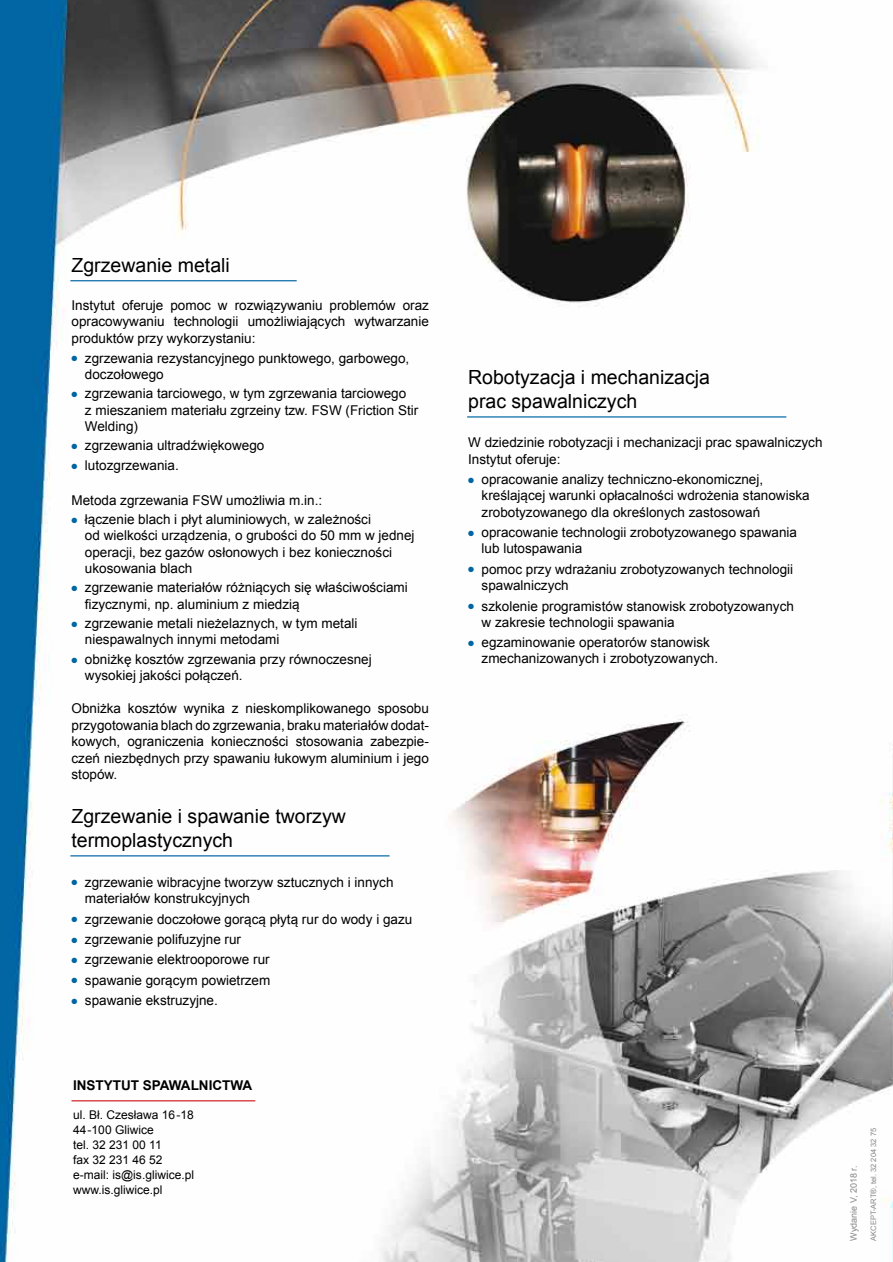
<style>
.page{position:relative;width:893px;height:1262px;background:#fff}
.page>*{position:absolute;margin:0;border:0;box-sizing:border-box;transform-origin:0 0}
.t1{font:19.5px/23.4px "Arial";color:#000}
.t2{font:13.5px/16.2px "Arial";color:#000}
.t3{font:700 13.5px "Arial";color:#000}
.t4{font:12px/15px "Arial";color:#000}
.t5{font:9px "Arial";color:#87888a}
.t6{font:7.5px "Arial";color:#87888a}
.s1{color:#0065a3}
</style>
<div class="page">
<img style="left:0;top:0;width:892px;height:1261px">
<hr style="left:70px;top:280px;width:226px;height:1px;background:#0065a3">
<hr style="left:70px;top:855px;width:319px;height:1px;background:#0065a3">
<hr style="left:467px;top:416px;width:319px;height:1px;background:#0065a3">
<hr style="left:71px;top:1100px;width:184px;height:1px;background:#d01d21">
<p class="t1" style="left:71px;top:253px;width:160px">Zgrzewanie metali</p>
<p class="t2" style="left:71px;top:297px;width:359px;text-align:justify">Instytut oferuje pomoc w rozwiązywaniu problemów oraz opracowywaniu technologii umożliwiających wytwarzanie produktów przy wykorzystaniu:</p>
<p class="t2" style="left:85px;top:350px;width:326px;text-indent:-13px"><span class="s1">●</span> zgrzewania rezystancyjnego punktowego, garbowego, doczołowego</p>
<p class="t2" style="left:85px;top:385px;width:335px;text-indent:-13px"><span class="s1">●</span> zgrzewania tarciowego, w tym zgrzewania tarciowego<br>z mieszaniem materiału zgrzeiny tzw. FSW (Friction Stir<br>Welding)</p>
<p class="t2" style="left:71px;top:437px;width:194px"><span class="s1">●</span> zgrzewania ultradźwiękowego</p>
<p class="t2" style="left:71px;top:457px;width:109px"><span class="s1">●</span> lutozgrzewania.</p>
<p class="t2" style="left:71px;top:492px;width:252px">Metoda zgrzewania FSW umożliwia m.in.:</p>
<p class="t2" style="left:85px;top:511px;width:331px;text-indent:-13px"><span class="s1">●</span> łączenie blach i płyt aluminiowych, w zależności<br>od wielkości urządzenia, o grubości do 50 mm w jednej operacji, bez gazów osłonowych i bez konieczności ukosowania blach</p>
<p class="t2" style="left:85px;top:579px;width:324px;text-indent:-13px"><span class="s1">●</span> zgrzewanie materiałów różniących się właściwościami fizycznymi, np. aluminium z miedzią</p>
<p class="t2" style="left:85px;top:615px;width:274px;text-indent:-13px"><span class="s1">●</span> zgrzewanie metali nieżelaznych, w tym metali niespawalnych innymi metodami</p>
<p class="t2" style="left:85px;top:651px;width:288px;text-indent:-13px"><span class="s1">●</span> obniżkę kosztów zgrzewania przy równoczesnej wysokiej jakości połączeń.</p>
<p class="t2" style="left:71px;top:700px;width:359px;text-align:justify">Obniżka kosztów wynika z nieskomplikowanego sposobu przygotowania blach do zgrzewania, braku materiałów dodat&shy;kowych, ograniczenia konieczności stosowania zabezpie&shy;czeń niezbędnych przy spawaniu łukowym aluminium i jego stopów.</p>
<p class="t1" style="left:71px;top:805px;width:276px">Zgrzewanie i spawanie tworzyw termoplastycznych</p>
<p class="t2" style="left:85px;top:874px;width:310px;text-indent:-13px"><span class="s1">●</span> zgrzewanie wibracyjne tworzyw sztucznych i innych materiałów konstrukcyjnych</p>
<p class="t2" style="left:71px;top:910px;width:342px"><span class="s1">●</span> zgrzewanie doczołowe gorącą płytą rur do wody i gazu</p>
<p class="t2" style="left:71px;top:931px;width:171px"><span class="s1">●</span> zgrzewanie polifuzyjne rur</p>
<p class="t2" style="left:71px;top:951px;width:199px"><span class="s1">●</span> zgrzewanie elektrooporowe rur</p>
<p class="t2" style="left:71px;top:972px;width:200px"><span class="s1">●</span> spawanie gorącym powietrzem</p>
<p class="t2" style="left:71px;top:992px;width:148px"><span class="s1">●</span> spawanie ekstruzyjne.</p>
<p class="t3" style="left:73px;top:1076px;width:180px">INSTYTUT SPAWALNICTWA</p>
<p class="t4" style="left:73px;top:1107px;width:122px">ul. Bł. Czesława 16-18<br>44-100 Gliwice<br>tel. 32 231 00 11<br>fax 32 231 46 52 e-mail: is@is.gliwice.pl www.is.gliwice.pl</p>
<p class="t1" style="left:468px;top:366px;width:243px">Robotyzacja i mechanizacja prac spawalniczych</p>
<p class="t2" style="left:468px;top:434px;width:356px">W dziedzinie robotyzacji i mechanizacji prac spawalniczych<br>Instytut oferuje:</p>
<p class="t2" style="left:481px;top:471px;width:329px;text-indent:-13px"><span class="s1">●</span> opracowanie analizy techniczno-ekonomicznej, kreślającej warunki opłacalności wdrożenia stanowiska zrobotyzowanego dla określonych zastosowań</p>
<p class="t2" style="left:481px;top:524px;width:317px;text-indent:-13px"><span class="s1">●</span> opracowanie technologii zrobotyzowanego spawania lub lutospawania</p>
<p class="t2" style="left:481px;top:561px;width:313px;text-indent:-13px"><span class="s1">●</span> pomoc przy wdrażaniu zrobotyzowanych technologii spawalniczych</p>
<p class="t2" style="left:481px;top:597px;width:314px;text-indent:-13px"><span class="s1">●</span> szkolenie programistów stanowisk zrobotyzowanych w zakresie technologii spawania</p>
<p class="t2" style="left:481px;top:634px;width:238px;text-indent:-13px"><span class="s1">●</span> egzaminowanie operatorów stanowisk zmechanizowanych i zrobotyzowanych.</p>
<p class="t5" style="left:847px;top:1240px;width:77px;rotate:-90deg">Wydanie V, 2018 r.</p>
<p class="t6" style="left:868px;top:1240px;width:114px;rotate:-90deg">AKCEPT-ART®, tel. 32 204 32 75</p>
</div>
